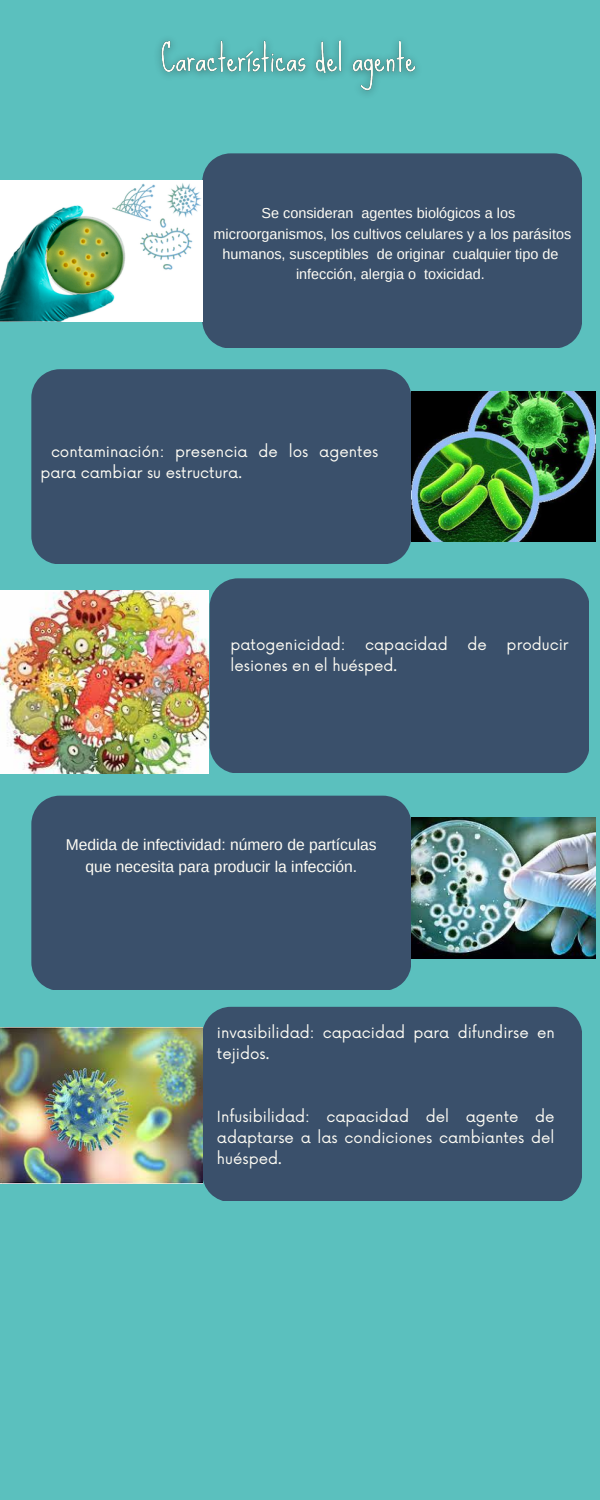
<style>
.page{position:relative;width:600px;height:1500px;background:#5bc0be}
.page>*{position:absolute;margin:0;border:0;box-sizing:border-box;transform-origin:0 0}
.t1{font:15.6px/21.8px "Arimo";color:#fffdf5;text-align:center}
.t2{font:15px/21px "Now";color:#fffdf5}
.t3{font:14.4px/20.1px "Arimo";color:#fffdf5;text-align:center}
</style>
<div class="page">
<div style="left:202px;top:153px;width:380px;height:194px;background:#3a506b"></div>
<div style="left:31px;top:369px;width:380px;height:194px;background:#3a506b"></div>
<div style="left:210px;top:578px;width:379px;height:194px;background:#3a506b"></div>
<div style="left:31px;top:796px;width:380px;height:194px;background:#3a506b"></div>
<div style="left:202px;top:1007px;width:380px;height:194px;background:#3a506b"></div>
<img style="left:0;top:181px;width:202px;height:141px">
<img style="left:411px;top:392px;width:184px;height:150px">
<img style="left:411px;top:817px;width:184px;height:141px">
<img style="left:0;top:591px;width:208px;height:183px">
<img style="left:0;top:1028px;width:202px;height:156px">
<img style="left:159px;top:40px;width:258px;height:54px">
<p class="t3" style="left:214px;top:203px;width:359px">Se consideran agentes biológicos a los microorganismos, los cultivos celulares y a los parásitos humanos, susceptibles de originar cualquier tipo de infección, alergia o toxicidad.</p>
<p class="t2" style="left:41px;top:442px;width:339px;text-indent:11px">contaminación: presencia de los agentes para cambiar su estructura.</p>
<p class="t2" style="left:231px;top:635px;width:116px">patogenicidad:</p>
<p class="t2" style="left:365px;top:635px;width:84px">capacidad</p>
<p class="t2" style="left:467px;top:635px;width:21px">de</p>
<p class="t2" style="left:507px;top:635px;width:63px">producir</p>
<p class="t2" style="left:231px;top:656px;width:168px">lesiones en el huésped.</p>
<p class="t1" style="left:66px;top:834px;width:312px">Medida de infectividad: número de partículas que necesita para producir la infección.</p>
<p class="t2" style="left:217px;top:1023px;width:340px">invasibilidad: capacidad para difundirse en tejidos.</p>
<p class="t2" style="left:217px;top:1107px;width:339px;text-align:justify">Infusibilidad: capacidad del agente de adaptarse a las condiciones cambiantes del huésped.</p>
</div>
